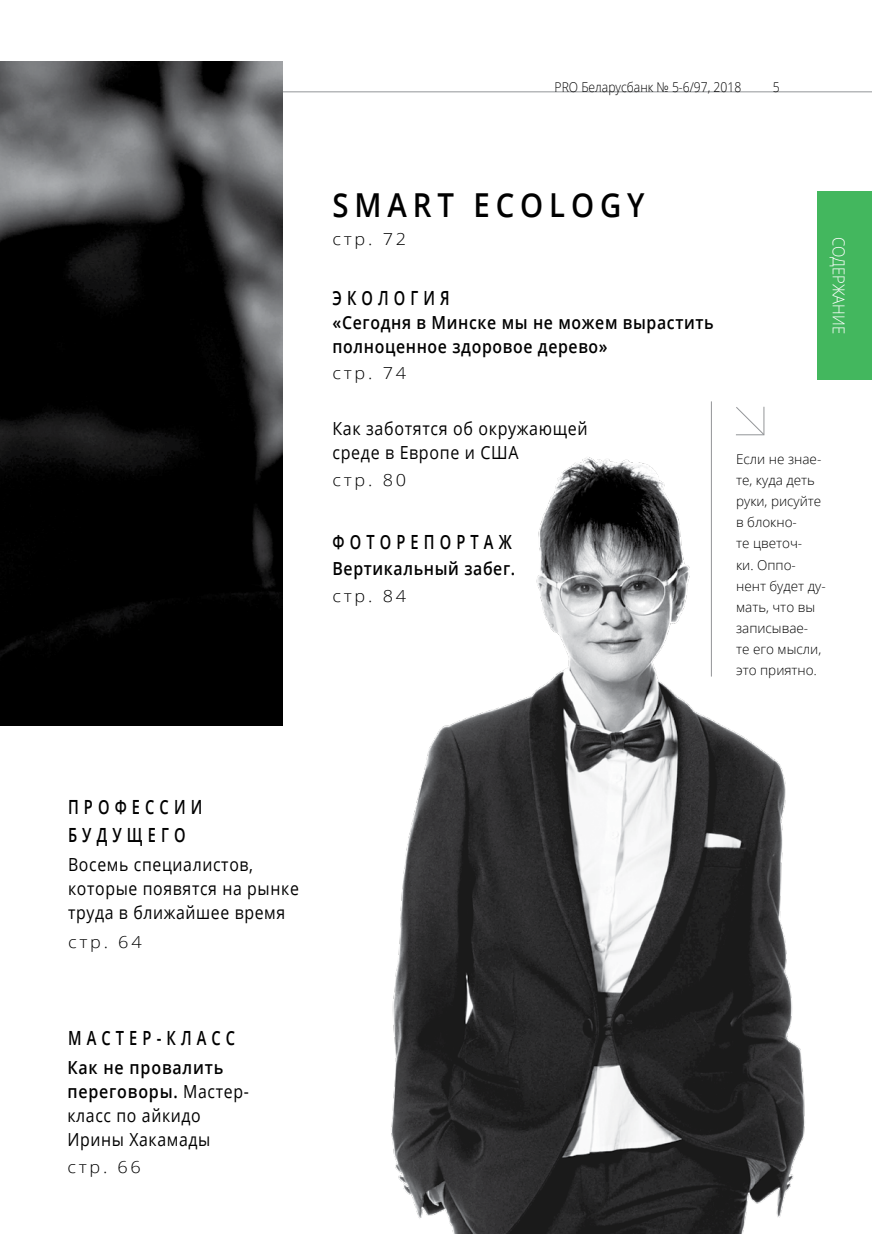
<style>
.page{position:relative;width:872px;height:1234px;background:#fff}
.page>*{position:absolute;margin:0;border:0;box-sizing:border-box;transform-origin:0 0}
.t1{font:600 33px "Open Sans";letter-spacing:.2em;color:#000;scale:.89 1}
.t2{font:600 19.5px/28.5px "Open Sans";letter-spacing:.35em;color:#000;scale:.75 1}
.t3{font:18px/24px "Open Sans";letter-spacing:.04em;color:#000;scale:.88 1}
.t4{font:600 18px/24px "Open Sans";letter-spacing:.04em;color:#000;scale:.89 1}
.t5{font:18px/24px "Open Sans";letter-spacing:.04em;color:#000;scale:.89 1}
.t6{font:600 18px "Open Sans";letter-spacing:.04em;color:#000;scale:.88 1}
.t7{font:300 16.5px "Open Sans";letter-spacing:.15em;color:#000;scale:1.1 1}
.t8{font:300 16.5px "Open Sans";color:#fff;scale:.9 1}
.t9{font:300 13.5px/21px "Open Sans";color:#000}
.t10{font:300 13.5px "Open Sans";color:#000;scale:.9 1}
.s1{font-weight:600}
</style>
<div class="page">
<hr style="left:0;top:92px;width:872px;height:1px;background:#939598">
<hr style="left:711px;top:401px;width:1px;height:275px;background:#939598">
<svg style="left:736px;top:406px;width:29px;height:29px"></svg>
<div style="left:817px;top:191px;width:55px;height:188px;background:#43b75e"></div>
<img style="left:0;top:62px;width:283px;height:663px">
<img style="left:391px;top:450px;width:414px;height:783px">
<p class="t10" style="left:554px;top:77px;width:209px">PRO Беларусбанк № 5-6/97, 2018</p>
<p class="t10" style="left:773px;top:77px;width:9px">5</p>
<p class="t1" style="left:332px;top:182px;width:352px">SMART ECO LO GY</p>
<p class="t7" style="left:332px;top:228px;width:68px">стр. 72</p>
<p class="t2" style="left:332px;top:283px;width:158px">ЭКОЛОГ ИЯ</p>
<p class="t4" style="left:332px;top:310px;width:430px">«СЕГОДНЯ В М ИНСКЕ МЫ НЕ МОЖЕМ ВЫРАСТИТЬ<br>ПОЛНОЦЕННОЕ ЗДОРОВОЕ ДЕРЕВО»</p>
<p class="t7" style="left:332px;top:361px;width:68px">стр. 74</p>
<p class="t5" style="left:332px;top:416px;width:288px">Как заботятся об окружающей среде в Европе и США</p>
<p class="t7" style="left:332px;top:469px;width:68px">стр. 80</p>
<p class="t2" style="left:332px;top:527px;width:239px">ФОТОРЕП ОРТАЖ</p>
<p class="t6" style="left:332px;top:555px;width:209px">ВЕРТИКАЛЬНЫЙ ЗАБЕГ.</p>
<p class="t7" style="left:332px;top:584px;width:68px">стр. 84</p>
<p class="t8" style="left:850px;top:236px;width:110px;rotate:90deg">содержание</p>
<p class="t9" style="left:736px;top:448px;width:91px">Если не знае&shy;те, куда деть руки, рисуйте в блокно-<br>те цветоч-<br>ки. Оппо&shy;нент будет ду&shy;мать, что вы записывае-<br>те его мысли, это приятно.</p>
<p class="t2" style="left:68px;top:791px;width:180px">П РОФЕССИИ<br>Б УДУЩЕГ О</p>
<p class="t3" style="left:68px;top:851px;width:264px">Восемь специалистов, которые появятся на рынке труда в ближайшее время</p>
<p class="t7" style="left:68px;top:929px;width:68px">стр. 64</p>
<p class="t2" style="left:68px;top:1023px;width:224px">МАСТЕР-КЛАСС</p>
<p class="t3" style="left:67px;top:1054px;width:208px"><span class="s1">КАК НЕ ПРОВАЛИТЬ<br>ПЕРЕГОВОРЫ.</span> Мастер&shy;класс по айкидо<br>И рины Хакамады</p>
<p class="t7" style="left:67px;top:1155px;width:68px">стр. 66</p>
</div>
